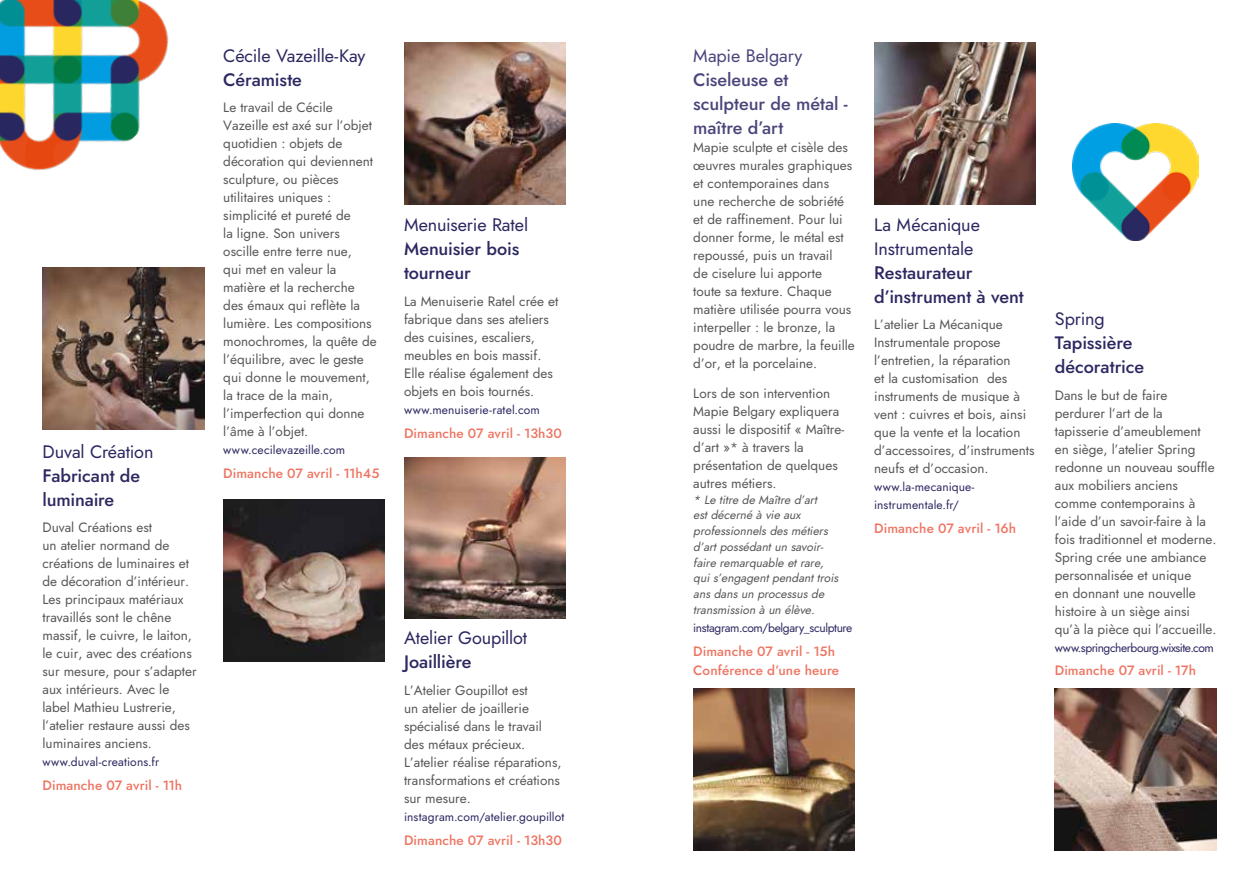
<style>
.page{position:relative;width:1259px;height:893px;background:#fff}
.page>*{position:absolute;margin:0;border:0;box-sizing:border-box;transform-origin:0 0}
.t1{font:500 18px/24px "Jost";letter-spacing:-.005em;color:#2c2861}
.t2{font:18px/24px "Jost";letter-spacing:-.005em;color:#2c2861}
.t3{font:500 18px/24px "Jost";letter-spacing:-.005em;color:#4a467b}
.t4{font:18px "Jost";letter-spacing:-.005em;color:#4a467b}
.t5{font:13.5px/18px "Jost";color:#575756}
.t6{font:500 13.5px/19.5px "Jost";letter-spacing:.01em;color:#ee7562}
.t7{font:italic 12px/15.8px "Jost";color:#575756}
.t8{font:12px/18px "Jost";letter-spacing:.005em;color:#2c2861}
.t9{font:12px "Jost";letter-spacing:-.03em;color:#2c2861}
.t10{font:12px "Jost";letter-spacing:-.04em;color:#2c2861}
</style>
<div class="page">
<img style="left:43px;top:268px;width:161px;height:161px">
<img style="left:404px;top:43px;width:162px;height:161px">
<img style="left:404px;top:457px;width:162px;height:162px">
<img style="left:874px;top:43px;width:161px;height:161px">
<img style="left:223px;top:500px;width:162px;height:161px">
<img style="left:693px;top:689px;width:162px;height:161px">
<img style="left:1054px;top:689px;width:162px;height:161px">
<img style="left:1073px;top:123px;width:125px;height:117px">
<img style="left:0;top:0;width:169px;height:170px">
<h1 class="t2" style="left:43px;top:439px;width:112px">Duval Création</h1>
<h1 class="t1" style="left:43px;top:463px;width:99px">Fabricant de luminaire</h1>
<p class="t5" style="left:43px;top:518px;width:156px">Duval Créations est<br>un atelier normand de créations de luminaires et de décoration d’intérieur.<br>Les principaux matériaux travaillés sont le chêne massif, le cuivre, le laiton, le cuir, avec des créations sur mesure, pour s’adapter aux intérieurs. Avec le label Mathieu Lustrerie, l’atelier restaure aussi des luminaires anciens.</p>
<p class="t8" style="left:43px;top:753px;width:118px">www.duval-creations.fr</p>
<p class="t6" style="left:43px;top:775px;width:141px">Dimanche 07 avril - 11h</p>
<h1 class="t2" style="left:223px;top:44px;width:144px">Cécile Vazeille-Kay</h1>
<h1 class="t1" style="left:223px;top:68px;width:80px">Céramiste</h1>
<p class="t5" style="left:223px;top:99px;width:155px">Le travail de Cécile<br>Vazeille est axé sur l’objet quotidien : objets de décoration qui deviennent sculpture, ou pièces utilitaires uniques : simplicité et pureté de<br>la ligne. Son univers oscille entre terre nue,<br>qui met en valeur la matière et la recherche des émaux qui reflète la lumière. Les compositions monochromes, la quête de l’équilibre, avec le geste qui donne le mouvement, la trace de la main, l’imperfection qui donne l’âme à l’objet.</p>
<p class="t8" style="left:223px;top:441px;width:123px">www.cecilevazeille.com</p>
<p class="t6" style="left:223px;top:464px;width:158px">Dimanche 07 avril - 11h45</p>
<h1 class="t2" style="left:404px;top:213px;width:126px">Menuiserie Ratel</h1>
<h1 class="t1" style="left:404px;top:237px;width:117px">Menuisier bois tourneur</h1>
<p class="t5" style="left:404px;top:292px;width:156px">La Menuiserie Ratel crée et fabrique dans ses ateliers des cuisines, escaliers, meubles en bois massif.<br>Elle réalise également des objets en bois tournés.</p>
<p class="t8" style="left:404px;top:401px;width:137px">www.menuiserie-ratel.com</p>
<p class="t6" style="left:404px;top:423px;width:159px">Dimanche 07 avril - 13h30</p>
<h1 class="t2" style="left:404px;top:626px;width:125px">Atelier Goupillot</h1>
<h1 class="t1" style="left:404px;top:650px;width:69px">Joaillière</h1>
<p class="t5" style="left:404px;top:681px;width:159px">L’Atelier Goupillot est<br>un atelier de joaillerie spécialisé dans le travail des métaux précieux.<br>L’atelier réalise réparations, transformations et créations sur mesure.</p>
<p class="t8" style="left:404px;top:808px;width:162px">instagram.com/atelier.goupillot</p>
<p class="t6" style="left:404px;top:830px;width:159px">Dimanche 07 avril - 13h30</p>
<h1 class="t4" style="left:693px;top:43px;width:111px">Mapie Belgary</h1>
<h1 class="t3" style="left:693px;top:68px;width:156px">Ciseleuse et sculpteur de métal - maître d’art</h1>
<p class="t5" style="left:693px;top:138px;width:163px">Mapie sculpte et cisèle des œuvres murales graphiques et contemporaines dans<br>une recherche de sobriété et de raffinement. Pour lui donner forme, le métal est repoussé, puis un travail<br>de ciselure lui apporte<br>toute sa texture. Chaque matière utilisée pourra vous interpeller : le bronze, la poudre de marbre, la feuille d’or, et la porcelaine.</p>
<p class="t5" style="left:693px;top:384px;width:152px">Lors de son intervention<br>Mapie Belgary expliquera aussi le dispositif « Maître&shy;d’art »* à travers la présentation de quelques autres métiers.</p>
<p class="t7" style="left:693px;top:492px;width:150px">* Le titre de Maître d’art estdécerné à vie aux professionnelsdesmétiers d’artpossédantun savoir&shy;faire remarquable etrare, quis’engagentpendanttrois ansdansun processusde transmission à un élève.</p>
<p class="t9" style="left:693px;top:619px;width:161px">instagram.com/belgary_sculpture</p>
<p class="t6" style="left:693px;top:641px;width:147px">Dimanche 07 avril - 15h<br>Conférence d’une heure</p>
<h1 class="t2" style="left:874px;top:212px;width:107px">La Mécanique<br>Instrumentale</h1>
<h1 class="t1" style="left:874px;top:260px;width:151px">Restaurateur d’instrument à vent</h1>
<p class="t5" style="left:874px;top:315px;width:162px">L’atelier La Mécanique<br>Instrumentale propose l’entretien, la réparation<br>et la customisation des instruments de musique à vent : cuivres et bois, ainsi que la vente et la location d’accessoires, d’instruments neufs et d’occasion.</p>
<p class="t8" style="left:874px;top:478px;width:102px">www.la-mecanique&shy;instrumentale.fr/</p>
<p class="t6" style="left:874px;top:518px;width:143px">Dimanche 07 avril - 16h</p>
<h1 class="t2" style="left:1054px;top:307px;width:51px">Spring</h1>
<h1 class="t1" style="left:1054px;top:331px;width:91px">Tapissière décoratrice</h1>
<p class="t5" style="left:1054px;top:386px;width:163px">Dans le but de faire perdurer l’art de la tapisserie d’ameublement en siège, l’atelier Spring redonne un nouveau souffle aux mobiliers anciens comme contemporains à l’aide d’un savoir-faire à la fois traditionnel et moderne.<br>Spring crée une ambiance personnalisée et unique<br>en donnant une nouvelle histoire à un siège ainsi qu’à la pièce qui l’accueille.</p>
<p class="t10" style="left:1054px;top:639px;width:161px">www.springcherbourg.wixsite.com</p>
<p class="t6" style="left:1054px;top:661px;width:143px">Dimanche 07 avril - 17h</p>
</div>
